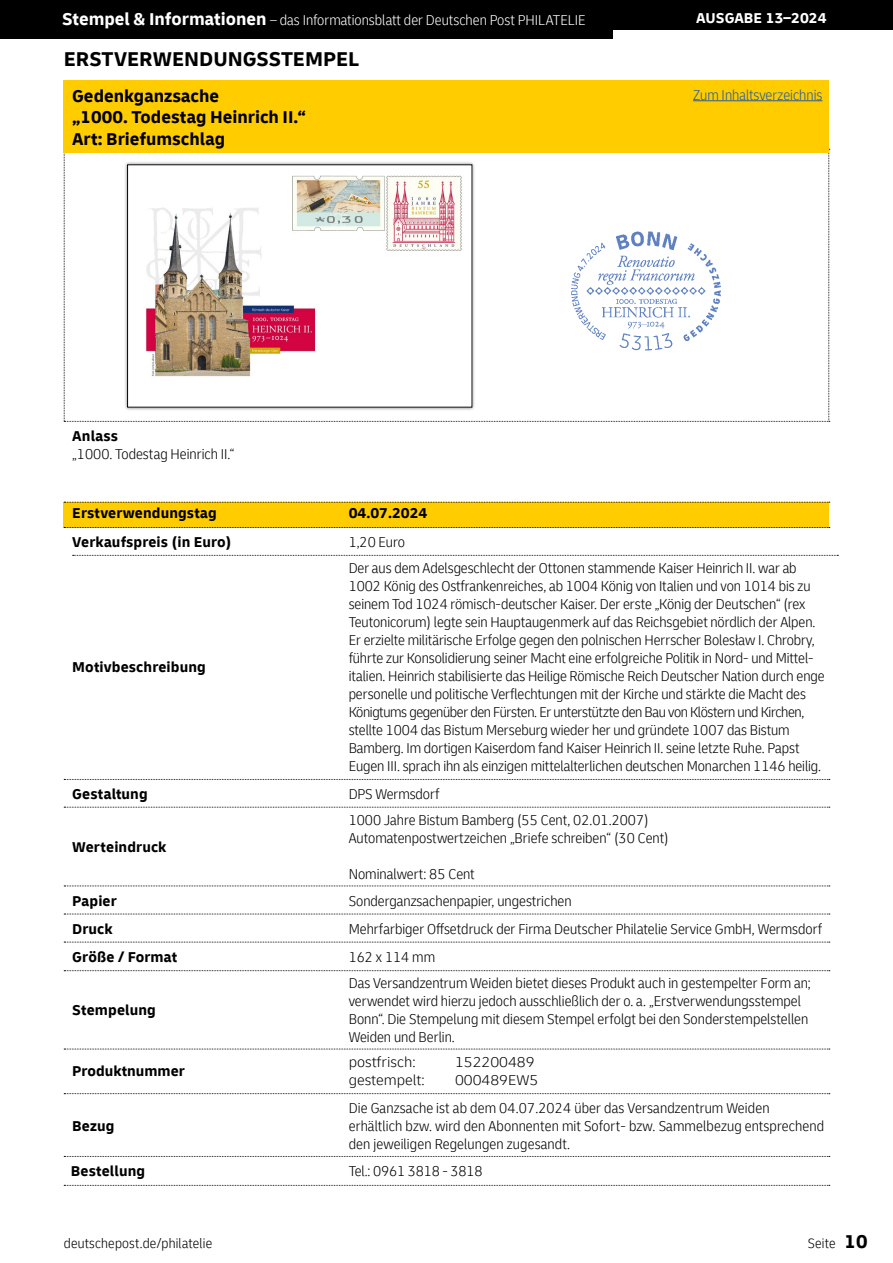
<style>
.page{position:relative;width:893px;height:1263px;background:#fff}
.page>*{position:absolute;margin:0;border:0;box-sizing:border-box;transform-origin:0 0}
.t1{font:700 21px "Delivery";color:#000}
.t2{font:700 18px/21.6px "Delivery";color:#000}
.t3{font:300 condensed 15px/18px "Delivery";letter-spacing:-.005em;color:#000}
.t4{font:700 15px/28px "Delivery";letter-spacing:.01em;color:#000}
.t5{font:300 condensed 15px "Delivery";color:#fff}
.t6{font:300 15px "Delivery";color:#000}
.t7{font:300 condensed 15px "Delivery";color:#275b9b}
.t8{font:700 15px "Delivery";color:#fff}
.t9{font:300 condensed 14.25px "Delivery";letter-spacing:.015em;color:#000}
.s1{font-weight:700;font-stretch:normal;font-size:18px}
.s2{font-weight:700;font-stretch:normal;font-size:19.5px}
</style>
<div class="page">
<svg style="left:64px;top:149px;width:766px;height:273px"></svg>
<div style="left:0;top:0;width:893px;height:30px;background:#000"></div>
<div style="left:0;top:0;width:612px;height:38px;background:#000"></div>
<div style="left:64px;top:81px;width:765px;height:72px;background:#fc0"></div>
<div style="left:64px;top:502px;width:765px;height:26px;background:#fc0"></div>
<svg style="left:64px;top:502px;width:766px;height:1px"></svg>
<svg style="left:64px;top:527px;width:766px;height:1px"></svg>
<svg style="left:73px;top:555px;width:765px;height:1px"></svg>
<svg style="left:64px;top:885px;width:766px;height:1px"></svg>
<svg style="left:64px;top:914px;width:766px;height:1px"></svg>
<svg style="left:64px;top:942px;width:766px;height:1px"></svg>
<svg style="left:64px;top:970px;width:766px;height:1px"></svg>
<svg style="left:64px;top:1049px;width:766px;height:1px"></svg>
<svg style="left:64px;top:779px;width:766px;height:1px"></svg>
<svg style="left:64px;top:807px;width:766px;height:1px"></svg>
<svg style="left:64px;top:1093px;width:766px;height:1px"></svg>
<svg style="left:64px;top:1156px;width:766px;height:1px"></svg>
<svg style="left:64px;top:1185px;width:766px;height:1px"></svg>
<img style="left:570px;top:230px;width:153px;height:123px">
<div style="left:124px;top:161px;width:352px;height:250px;background:#000;opacity:.5"></div>
<img style="left:129px;top:167px;width:341px;height:238px">
<hr style="left:693px;top:100px;width:129px;height:1px;background:#275b9b">
<p class="t5" style="left:62px;top:12px;width:525px"><span class="s1">Stempel &amp; Informationen</span> – das Informationsblatt der Deutschen Post PHILATELIE</p>
<p class="t8" style="left:696px;top:9px;width:132px">AUSGABE 13–2024</p>
<h1 class="t1" style="left:64px;top:46px;width:297px">ERSTVERWENDUNGSSTEMPEL</h1>
<p class="t2" style="left:72px;top:85px;width:235px">Gedenkganzsache<br>„1000. Todestag Heinrich II.“<br>Art: Briefumschlag</p>
<p class="t7" style="left:693px;top:86px;width:131px">Zum Inhaltsverzeichnis</p>
<p class="t4" style="left:72px;top:422px;width:47px">Anlass</p>
<p class="t3" style="left:72px;top:445px;width:164px">„1000. Todestag Heinrich II.“</p>
<p class="t4" style="left:72px;top:499px;width:146px">Erstverwendungstag</p>
<p class="t4" style="left:349px;top:499px;width:80px">04.07.2024</p>
<p class="t4" style="left:72px;top:528px;width:161px">Verkaufspreis (in Euro)</p>
<p class="t3" style="left:349px;top:532px;width:58px">1,20 Euro</p>
<p class="t4" style="left:72px;top:653px;width:135px">Motivbeschreibung</p>
<p class="t3" style="left:349px;top:559px;width:477px">Der aus dem Adelsgeschlecht der Ottonen stammende Kaiser Heinrich II. war ab 1002 König des Ostfrankenreiches, ab 1004 König von Italien und von 1014 bis zu seinem Tod 1024 römisch-deutscher Kaiser. Der erste „König der Deutschen“ (rex Teutonicorum) legte sein Hauptaugenmerk auf das Reichsgebiet nördlich der Alpen.<br>Er erzielte militärische Erfolge gegen den polnischen Herrscher Bolesław I. Chrobry, führte zur Konsolidierung seiner Macht eine erfolgreiche Politik in Nord- und Mittel&shy;italien. Heinrich stabilisierte das Heilige Römische Reich Deutscher Nation durch enge personelle und politische Verflechtungen mit der Kirche und stärkte die Macht des Königtums gegenüber den Fürsten. Er unterstützte den Bau von Klöstern und Kirchen, stellte 1004 das Bistum Merseburg wieder her und gründete 1007 das Bistum Bamberg. Im dortigen Kaiserdom fand Kaiser Heinrich II. seine letzte Ruhe. Papst Eugen III. sprach ihn als einzigen mittelalterlichen deutschen Monarchen 1146 heilig.</p>
<p class="t4" style="left:72px;top:779px;width:77px">Gestaltung</p>
<p class="t3" style="left:349px;top:784px;width:92px">DPS Wermsdorf</p>
<p class="t4" style="left:72px;top:833px;width:96px">Werteindruck</p>
<p class="t3" style="left:349px;top:811px;width:322px">1000 Jahre Bistum Bamberg (55 Cent, 02.01.2007)<br>Automatenpostwertzeichen „Briefe schreiben“ (30 Cent)</p>
<p class="t3" style="left:349px;top:865px;width:128px">Nominalwert: 85 Cent</p>
<p class="t4" style="left:72px;top:887px;width:46px">Papier<br>Druck</p>
<p class="t3" style="left:349px;top:887px;width:475px;line-height:28px">Sonderganzsachenpapier, ungestrichen<br>Mehrfarbiger Offsetdruck der Firma Deutscher Philatelie Service GmbH, Wermsdorf</p>
<p class="t4" style="left:72px;top:943px;width:107px">Größe / Format</p>
<p class="t3" style="left:349px;top:947px;width:88px">162 x 114 mm</p>
<p class="t4" style="left:72px;top:996px;width:85px">Stempelung</p>
<p class="t4" style="left:72px;top:1057px;width:114px">Produktnummer</p>
<p class="t4" style="left:72px;top:1112px;width:44px">Bezug</p>
<p class="t3" style="left:349px;top:974px;width:464px">Das Versandzentrum Weiden bietet dieses Produkt auch in gestempelter Form an; verwendet wird hierzu jedoch ausschließlich der o. a. „Erstverwendungsstempel Bonn“. Die Stempelung mit diesem Stempel erfolgt bei den Sonderstempelstellen Weiden und Berlin.</p>
<p class="t6" style="left:349px;top:1054px;width:68px">postfrisch:</p>
<p class="t6" style="left:455px;top:1054px;width:81px">152200489</p>
<p class="t6" style="left:349px;top:1072px;width:77px">gestempelt:</p>
<p class="t6" style="left:455px;top:1072px;width:85px">000489EW5</p>
<p class="t3" style="left:349px;top:1098px;width:477px">Die Ganzsache ist ab dem 04.07.2024 über das Versandzentrum Weiden erhältlich bzw. wird den Abonnenten mit Sofort- bzw. Sammelbezug entsprechend den jeweiligen Regelungen zugesandt.</p>
<p class="t4" style="left:71px;top:1157px;width:76px">Bestellung</p>
<p class="t3" style="left:349px;top:1162px;width:135px">Tel.: 0961 3818 - 3818</p>
<p class="t9" style="left:64px;top:1235px;width:150px">deutschepost.de/philatelie</p>
<p class="t9" style="left:808px;top:1235px;width:61px">Seite <span class="s2">10</span></p>
</div>
